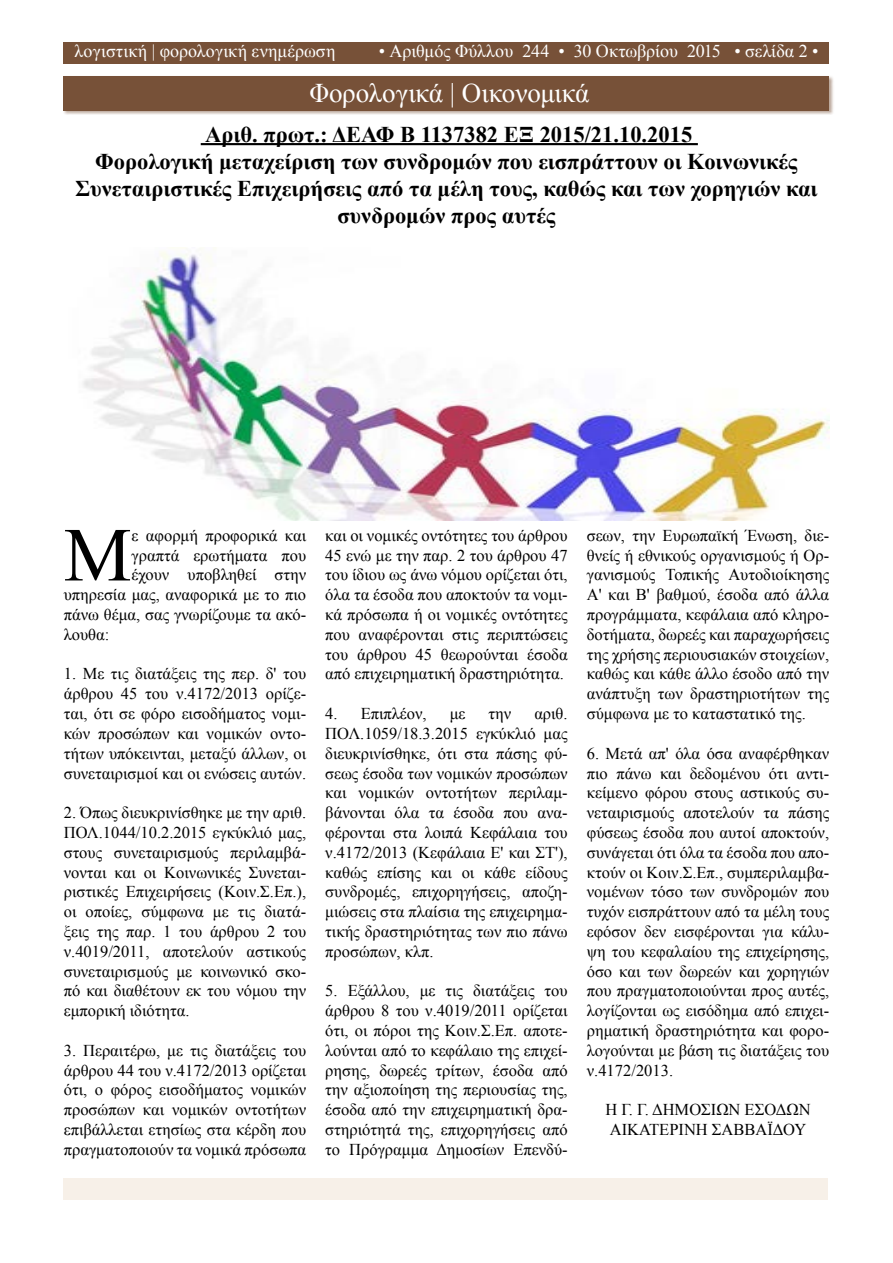
<style>
.page{position:relative;width:893px;height:1263px;background:#fff}
.page>*{position:absolute;margin:0;border:0;box-sizing:border-box;transform-origin:0 0}
.t1{font:76.35px "Times New Roman";color:#000}
.t2{font:27px "Times New Roman";letter-spacing:-.005em;color:#fff}
.t3{font:700 22.5px/27px "Times New Roman";color:#000;text-align:center}
.t4{font:18px "Times New Roman";letter-spacing:.005em;color:#fff}
.t5{font:16.5px/19.8px "Times New Roman";color:#000;text-align:justify}
</style>
<div class="page">
<div style="left:64px;top:43px;width:765px;height:21px;background:#775138"></div>
<div style="left:63px;top:76px;width:771px;height:39px;background:#775138;opacity:.5"></div>
<div style="left:64px;top:77px;width:765px;height:34px;background:#775138"></div>
<div style="left:64px;top:1178px;width:764px;height:21px;background:#f7f0e8"></div>
<hr style="left:201px;top:143px;width:497px;height:2px;background:#000">
<img style="left:83px;top:252px;width:746px;height:269px">
<p class="t4" style="left:74px;top:39px;width:262px">λογιστική | φορολογική ενημέρωση</p>
<p class="t4" style="left:379px;top:39px;width:441px">• Αριθμός Φύλλου 244 • 30 Οκτωβρίου 2015 • σελίδα 2 •</p>
<h2 class="t2" style="left:309px;top:74px;width:281px">Φορολογικά | Οικονομικά</h2>
<h3 class="t3" style="left:75px;top:120px;width:744px">Αριθ. πρωτ.: ΔΕΑΦ Β 1137382 ΕΞ 2015/21.10.2015<br>Φορολογική μεταχείριση των συνδρομών που εισπράττουν οι Κοινωνικές Συνεταιριστικές Επιχειρήσεις από τα μέλη τους, καθώς και των χορηγιών και συνδρομών προς αυτές</h3>
<h1 class="t1" style="left:64px;top:504px;width:69px">Μ</h1>
<p class="t5" style="left:132px;top:525px;width:176px">ε αφορμή προφορικά και</p>
<p class="t5" style="left:132px;top:545px;width:176px">γραπτά ερωτήματα που</p>
<p class="t5" style="left:132px;top:565px;width:176px">έχουν υποβληθεί στην</p>
<p class="t5" style="left:64px;top:585px;width:244px">υπηρεσία μας, αναφορικά με το πιο</p>
<p class="t5" style="left:64px;top:604px;width:244px">πάνω θέμα, σας γνωρίζουμε τα ακό-</p>
<p class="t5" style="left:64px;top:624px;width:47px">λουθα:</p>
<p class="t5" style="left:64px;top:664px;width:244px">1. Με τις διατάξεις της περ. δ' του άρθρου 45 του ν.4172/2013 ορίζε&shy;ται, ότι σε φόρο εισοδήματος νομι&shy;κών προσώπων και νομικών οντο&shy;τήτων υπόκεινται, μεταξύ άλλων, οι συνεταιρισμοί και οι ενώσεις αυτών.</p>
<p class="t5" style="left:64px;top:802px;width:244px">2. Όπως διευκρινίσθηκε με την αριθ.<br>ΠΟΛ.1044/10.2.2015 εγκύκλιό μας, στους συνεταιρισμούς περιλαμβά&shy;νονται και οι Κοινωνικές Συνεται&shy;ριστικές Επιχειρήσεις (Κοιν.Σ.Επ.), οι οποίες, σύμφωνα με τις διατά&shy;ξεις της παρ. 1 του άρθρου 2 του ν.4019/2011, αποτελούν αστικούς συνεταιρισμούς με κοινωνικό σκο&shy;πό και διαθέτουν εκ του νόμου την εμπορική ιδιότητα.</p>
<p class="t5" style="left:64px;top:1040px;width:244px">3. Περαιτέρω, με τις διατάξεις του άρθρου 44 του ν.4172/2013 ορίζεται ότι, ο φόρος εισοδήματος νομικών προσώπων και νομικών οντοτήτων επιβάλλεται ετησίως στα κέρδη που πραγματοποιούν τα νομικά πρόσωπα</p>
<p class="t5" style="left:325px;top:525px;width:244px">και οι νομικές οντότητες του άρθρου 45 ενώ με την παρ. 2 του άρθρου 47 του ίδιου ως άνω νόμου ορίζεται ότι, όλα τα έσοδα που αποκτούν τα νομι&shy;κά πρόσωπα ή οι νομικές οντότητες που αναφέρονται στις περιπτώσεις του άρθρου 45 θεωρούνται έσοδα από επιχειρηματική δραστηριότητα.</p>
<p class="t5" style="left:325px;top:703px;width:103px">4. Επιπλέον,</p>
<p class="t5" style="left:450px;top:703px;width:17px">με</p>
<p class="t5" style="left:489px;top:703px;width:24px">την</p>
<p class="t5" style="left:325px;top:703px;width:244px;text-indent:209px">αριθ.<br>ΠΟΛ.1059/18.3.2015 εγκύκλιό μας διευκρινίσθηκε, ότι στα πάσης φύ&shy;σεως έσοδα των νομικών προσώπων και νομικών οντοτήτων περιλαμ&shy;βάνονται όλα τα έσοδα που ανα&shy;φέρονται στα λοιπά Κεφάλαια του ν.4172/2013 (Κεφάλαια Ε' και ΣΤ'), καθώς επίσης και οι κάθε είδους συνδρομές, επιχορηγήσεις, αποζη&shy;μιώσεις στα πλαίσια της επιχειρημα&shy;τικής δραστηριότητας των πιο πάνω προσώπων, κλπ.</p>
<p class="t5" style="left:325px;top:981px;width:244px">5. Εξάλλου, με τις διατάξεις του άρθρου 8 του ν.4019/2011 ορίζεται ότι, οι πόροι της Κοιν.Σ.Επ. αποτε&shy;λούνται από το κεφάλαιο της επιχεί&shy;ρησης, δωρεές τρίτων, έσοδα από την αξιοποίηση της περιουσίας της, έσοδα από την επιχειρηματική δρα&shy;στηριότητά της, επιχορηγήσεις από το Πρόγραμμα Δημοσίων Επενδύ-</p>
<p class="t5" style="left:587px;top:525px;width:244px">σεων, την Ευρωπαϊκή Ένωση, διε&shy;θνείς ή εθνικούς οργανισμούς ή Ορ&shy;γανισμούς Τοπικής Αυτοδιοίκησης Α' και Β' βαθμού, έσοδα από άλλα προγράμματα, κεφάλαια από κληρο&shy;δοτήματα, δωρεές και παραχωρήσεις της χρήσης περιουσιακών στοιχείων, καθώς και κάθε άλλο έσοδο από την ανάπτυξη των δραστηριοτήτων της σύμφωνα με το καταστατικό της.</p>
<p class="t5" style="left:587px;top:743px;width:244px">6. Μετά απ' όλα όσα αναφέρθηκαν πιο πάνω και δεδομένου ότι αντι&shy;κείμενο φόρου στους αστικούς συ&shy;νεταιρισμούς αποτελούν τα πάσης φύσεως έσοδα που αυτοί αποκτούν, συνάγεται ότι όλα τα έσοδα που απο&shy;κτούν οι Κοιν.Σ.Επ., συμπεριλαμβα&shy;νομένων τόσο των συνδρομών που τυχόν εισπράττουν από τα μέλη τους εφόσον δεν εισφέρονται για κάλυ&shy;ψη του κεφαλαίου της επιχείρησης, όσο και των δωρεών και χορηγιών που πραγματοποιούνται προς αυτές, λογίζονται ως εισόδημα από επιχει&shy;ρηματική δραστηριότητα και φορο&shy;λογούνται με βάση τις διατάξεις του ν.4172/2013.</p>
<p class="t5" style="left:605px;top:1099px;width:207px">Η Γ. Γ. ΔΗΜΟΣΙΩΝ ΕΣΟΔΩΝ<br>ΑΙΚΑΤΕΡΙΝΗ ΣΑΒΒΑΪΔΟΥ</p>
</div>
